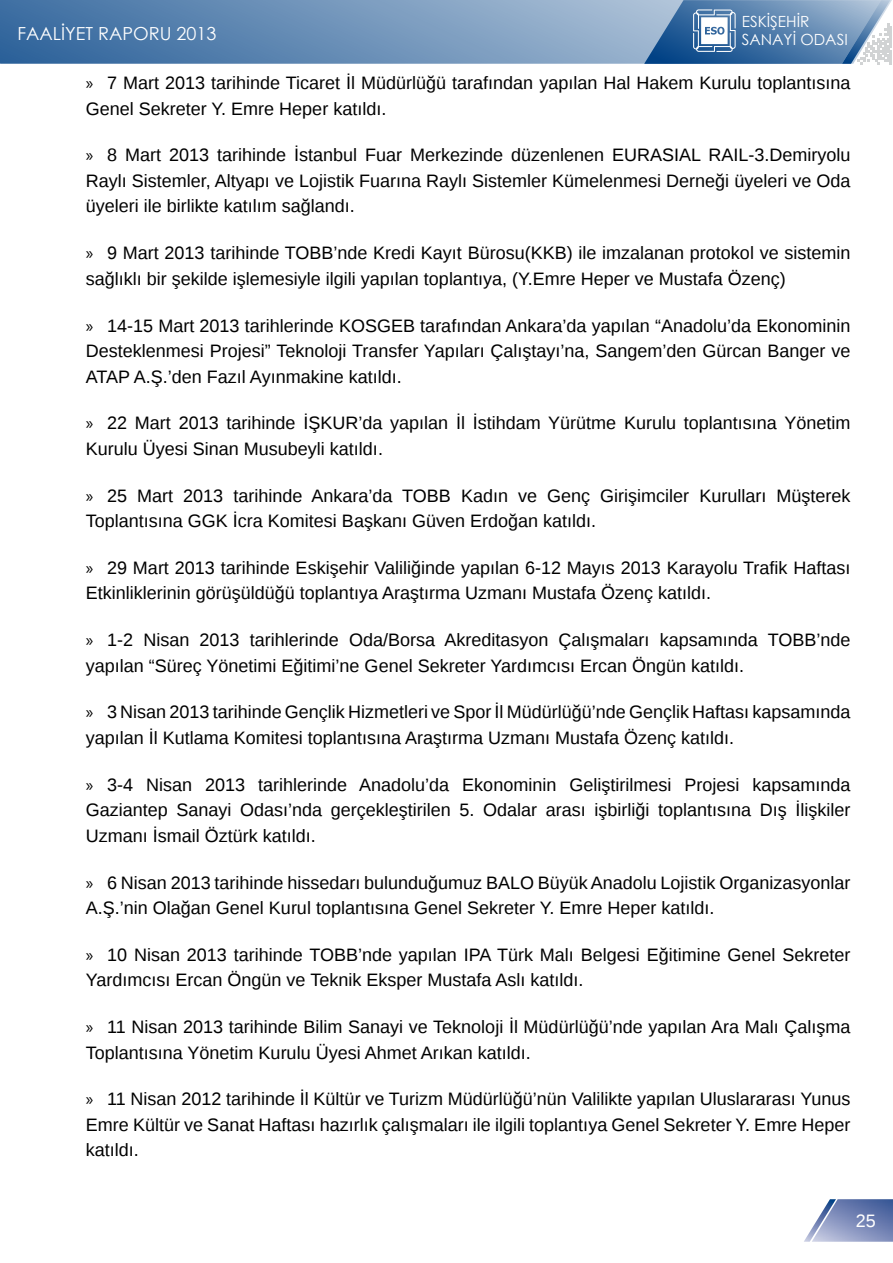
<style>
.page{position:relative;width:893px;height:1263px;background:#fff}
.page>*{position:absolute;margin:0;border:0;box-sizing:border-box;transform-origin:0 0}
.t1{font:18px/25.5px "Liberation Sans";color:#000}
.t2{font:18px "Century Gothic";color:#fff}
.t3{font:18px "Liberation Sans";color:#fff}
.t4{font:15.45px/18.5px "Century Gothic";color:#fff}
.s1{font-family:"Myriad Pro"}
</style>
<div class="page">
<img style="left:804px;top:1228px;width:8px;height:14px">
<img style="left:812px;top:1199px;width:81px;height:43px">
<svg style="left:0;top:0;width:892px;height:64px;background:#6b90b7"></svg>
<svg style="left:644px;top:0;width:247px;height:64px;background:#6d92b8"></svg>
<p class="t2" style="left:17px;top:21px;width:200px">FAALİYET RAPORU 2013</p>
<p class="t4" style="left:742px;top:12px;width:108px">ESKİŞEHİR<br>SANAYİ ODASI</p>
<p class="t1" style="left:86px;top:71px;width:766px"><span class="s1">»</span> 7 Mart 2013 tarihinde Ticaret İl Müdürlüğü tarafından yapılan Hal Hakem Kurulu toplantısına<br>Genel Sekreter Y. Emre Heper katıldı.</p>
<p class="t1" style="left:86px;top:143px;width:766px;text-align:justify"><span class="s1">»</span> 8 Mart 2013 tarihinde İstanbul Fuar Merkezinde düzenlenen EURASIAL RAIL-3.Demiryolu Raylı Sistemler, Altyapı ve Lojistik Fuarına Raylı Sistemler Kümelenmesi Derneği üyeleri ve Oda üyeleri ile birlikte katılım sağlandı.</p>
<p class="t1" style="left:86px;top:241px;width:766px"><span class="s1">»</span> 9 Mart 2013 tarihinde TOBB’nde Kredi Kayıt Bürosu(KKB) ile imzalanan protokol ve sistemin sağlıklı bir şekilde işlemesiyle ilgili yapılan toplantıya, (Y.Emre Heper ve Mustafa Özenç)</p>
<p class="t1" style="left:86px;top:313px;width:766px;text-align:justify"><span class="s1">»</span> 14-15 Mart 2013 tarihlerinde KOSGEB tarafından Ankara’da yapılan “Anadolu’da Ekonominin Desteklenmesi Projesi” Teknoloji Transfer Yapıları Çalıştayı’na, Sangem’den Gürcan Banger ve ATAP A.Ş.’den Fazıl Ayınmakine katıldı.</p>
<p class="t1" style="left:86px;top:411px;width:766px"><span class="s1">»</span> 22 Mart 2013 tarihinde İŞKUR’da yapılan İl İstihdam Yürütme Kurulu toplantısına Yönetim<br>Kurulu Üyesi Sinan Musubeyli katıldı.</p>
<p class="t1" style="left:86px;top:483px;width:766px"><span class="s1">»</span> 25 Mart 2013 tarihinde Ankara’da TOBB Kadın ve Genç Girişimciler Kurulları Müşterek<br>Toplantısına GGK İcra Komitesi Başkanı Güven Erdoğan katıldı.</p>
<p class="t1" style="left:86px;top:556px;width:766px"><span class="s1">»</span> 29 Mart 2013 tarihinde Eskişehir Valiliğinde yapılan 6-12 Mayıs 2013 Karayolu Trafik Haftası<br>Etkinliklerinin görüşüldüğü toplantıya Araştırma Uzmanı Mustafa Özenç katıldı.</p>
<p class="t1" style="left:86px;top:628px;width:766px"><span class="s1">»</span> 1-2 Nisan 2013 tarihlerinde Oda/Borsa Akreditasyon Çalışmaları kapsamında TOBB’nde yapılan “Süreç Yönetimi Eğitimi’ne Genel Sekreter Yardımcısı Ercan Öngün katıldı.</p>
<p class="t1" style="left:86px;top:700px;width:766px"><span class="s1">»</span> 3 Nisan 2013 tarihinde Gençlik Hizmetleri ve Spor İl Müdürlüğü’nde Gençlik Haftası kapsamında yapılan İl Kutlama Komitesi toplantısına Araştırma Uzmanı Mustafa Özenç katıldı.</p>
<p class="t1" style="left:86px;top:772px;width:766px;text-align:justify"><span class="s1">»</span> 3-4 Nisan 2013 tarihlerinde Anadolu’da Ekonominin Geliştirilmesi Projesi kapsamında Gaziantep Sanayi Odası’nda gerçekleştirilen 5. Odalar arası işbirliği toplantısına Dış İlişkiler Uzmanı İsmail Öztürk katıldı.</p>
<p class="t1" style="left:86px;top:870px;width:766px"><span class="s1">»</span> 6 Nisan 2013 tarihinde hissedarı bulunduğumuz BALO Büyük Anadolu Lojistik Organizasyonlar<br>A.Ş.’nin Olağan Genel Kurul toplantısına Genel Sekreter Y. Emre Heper katıldı.</p>
<p class="t1" style="left:86px;top:942px;width:766px"><span class="s1">»</span> 10 Nisan 2013 tarihinde TOBB’nde yapılan IPA Türk Malı Belgesi Eğitimine Genel Sekreter<br>Yardımcısı Ercan Öngün ve Teknik Eksper Mustafa Aslı katıldı.</p>
<p class="t1" style="left:86px;top:1015px;width:766px"><span class="s1">»</span> 11 Nisan 2013 tarihinde Bilim Sanayi ve Teknoloji İl Müdürlüğü’nde yapılan Ara Malı Çalışma<br>Toplantısına Yönetim Kurulu Üyesi Ahmet Arıkan katıldı.</p>
<p class="t1" style="left:86px;top:1087px;width:766px;text-align:justify"><span class="s1">»</span> 11 Nisan 2012 tarihinde İl Kültür ve Turizm Müdürlüğü’nün Valilikte yapılan Uluslararası Yunus Emre Kültür ve Sanat Haftası hazırlık çalışmaları ile ilgili toplantıya Genel Sekreter Y. Emre Heper katıldı.</p>
<p class="t3" style="left:856px;top:1211px;width:22px">25</p>
</div>
